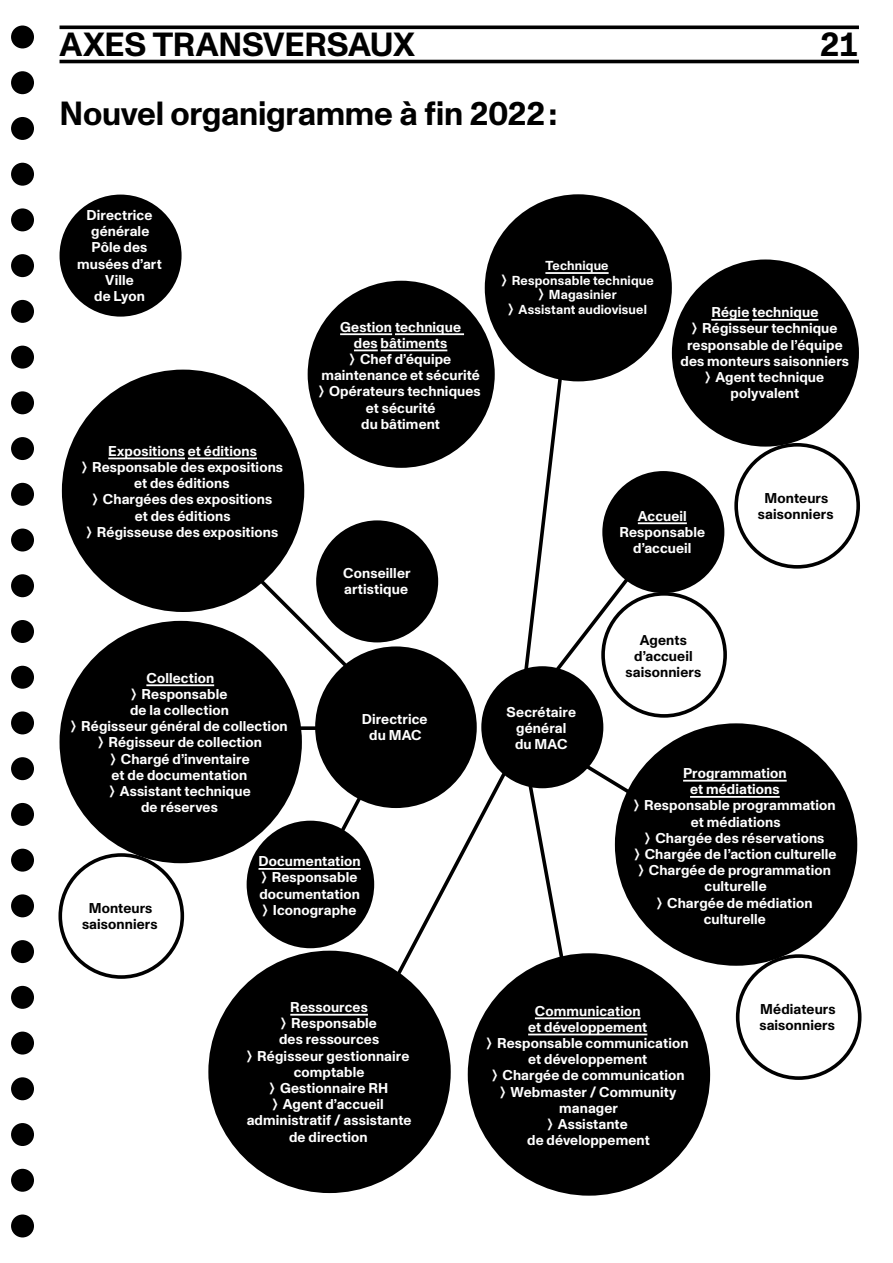
<style>
.page{position:relative;width:893px;height:1263px;background:#fff}
.page>*{position:absolute;margin:0;border:0;box-sizing:border-box;transform-origin:0 0}
.t1{font:700 33.45px "Monument Grotesk";letter-spacing:-.01em;color:#000}
.t2{font:700 14.25px/16.2px "Monument Grotesk";letter-spacing:.01em;color:#fff;text-align:center}
.t3{font:700 14.25px/16.2px "Monument Grotesk";letter-spacing:.005em;color:#000;text-align:center}
.t4{font:700 13.05px/14.4px "Monument Grotesk";letter-spacing:.01em;color:#fff;text-align:center}
.s1{font-size:13.05px}
</style>
<div class="page">
<hr style="left:60px;top:26px;width:799px;height:3px;background:#000">
<hr style="left:60px;top:60px;width:799px;height:3px;background:#000">
<div style="left:11px;top:26px;width:23px;height:22px;background:#000;border-radius:50%"></div>
<div style="left:11px;top:71px;width:23px;height:23px;background:#000;border-radius:50%"></div>
<div style="left:11px;top:117px;width:23px;height:23px;background:#000;border-radius:50%"></div>
<div style="left:11px;top:1077px;width:23px;height:23px;background:#000;border-radius:50%"></div>
<div style="left:11px;top:1123px;width:23px;height:23px;background:#000;border-radius:50%"></div>
<div style="left:11px;top:1169px;width:23px;height:23px;background:#000;border-radius:50%"></div>
<div style="left:11px;top:1214px;width:23px;height:23px;background:#000;border-radius:50%"></div>
<div style="left:11px;top:1031px;width:23px;height:23px;background:#000;border-radius:50%"></div>
<div style="left:11px;top:986px;width:23px;height:23px;background:#000;border-radius:50%"></div>
<div style="left:11px;top:940px;width:23px;height:23px;background:#000;border-radius:50%"></div>
<div style="left:11px;top:894px;width:23px;height:23px;background:#000;border-radius:50%"></div>
<div style="left:11px;top:849px;width:23px;height:23px;background:#000;border-radius:50%"></div>
<div style="left:11px;top:803px;width:23px;height:23px;background:#000;border-radius:50%"></div>
<div style="left:11px;top:757px;width:23px;height:23px;background:#000;border-radius:50%"></div>
<div style="left:11px;top:711px;width:23px;height:23px;background:#000;border-radius:50%"></div>
<div style="left:11px;top:666px;width:23px;height:23px;background:#000;border-radius:50%"></div>
<div style="left:11px;top:620px;width:23px;height:23px;background:#000;border-radius:50%"></div>
<div style="left:11px;top:574px;width:23px;height:23px;background:#000;border-radius:50%"></div>
<div style="left:11px;top:528px;width:23px;height:23px;background:#000;border-radius:50%"></div>
<div style="left:11px;top:483px;width:23px;height:23px;background:#000;border-radius:50%"></div>
<div style="left:11px;top:437px;width:23px;height:23px;background:#000;border-radius:50%"></div>
<div style="left:11px;top:391px;width:23px;height:23px;background:#000;border-radius:50%"></div>
<div style="left:11px;top:346px;width:23px;height:23px;background:#000;border-radius:50%"></div>
<div style="left:11px;top:300px;width:23px;height:23px;background:#000;border-radius:50%"></div>
<div style="left:11px;top:254px;width:23px;height:23px;background:#000;border-radius:50%"></div>
<div style="left:11px;top:208px;width:23px;height:23px;background:#000;border-radius:50%"></div>
<div style="left:11px;top:163px;width:23px;height:23px;background:#000;border-radius:50%"></div>
<svg style="left:325px;top:765px;width:186px;height:275px"></svg>
<svg style="left:301px;top:726px;width:14px;height:4px"></svg>
<svg style="left:246px;top:565px;width:134px;height:135px"></svg>
<svg style="left:517px;top:313px;width:152px;height:670px"></svg>
<div style="left:315px;top:646px;width:162px;height:162px;background:#000;border-radius:50%"></div>
<div style="left:247px;top:821px;width:127px;height:127px;background:#000;border-radius:50%"></div>
<hr style="left:259px;top:868px;width:102px;height:2px;background:#fff">
<div style="left:208px;top:951px;width:243px;height:242px;background:#000;border-radius:50%"></div>
<hr style="left:290px;top:1014px;width:78px;height:1px;background:#fff">
<div style="left:60px;top:621px;width:242px;height:242px;background:#000;border-radius:50%"></div>
<hr style="left:146px;top:684px;width:68px;height:2px;background:#fff">
<div style="left:468px;top:953px;width:242px;height:243px;background:#000;border-radius:50%"></div>
<hr style="left:535px;top:1017px;width:106px;height:2px;background:#fff">
<hr style="left:528px;top:1033px;width:119px;height:2px;background:#fff">
<div style="left:615px;top:723px;width:242px;height:243px;background:#000;border-radius:50%"></div>
<hr style="left:683px;top:780px;width:104px;height:1px;background:#fff">
<hr style="left:690px;top:796px;width:90px;height:2px;background:#fff">
<div style="left:672px;top:259px;width:187px;height:188px;background:#000;border-radius:50%"></div>
<hr style="left:711px;top:319px;width:38px;height:2px;background:#fff">
<hr style="left:752px;top:319px;width:66px;height:2px;background:#fff">
<div style="left:308px;top:281px;width:187px;height:187px;background:#000;border-radius:50%"></div>
<hr style="left:340px;top:333px;width:52px;height:2px;background:#fff">
<hr style="left:395px;top:333px;width:69px;height:2px;background:#fff">
<hr style="left:354px;top:349px;width:24px;height:2px;background:#fff">
<hr style="left:381px;top:349px;width:66px;height:2px;background:#fff">
<div style="left:485px;top:194px;width:187px;height:187px;background:#000;border-radius:50%"></div>
<hr style="left:545px;top:272px;width:64px;height:2px;background:#fff">
<div style="left:62px;top:370px;width:242px;height:242px;background:#000;border-radius:50%"></div>
<hr style="left:108px;top:457px;width:77px;height:2px;background:#fff">
<hr style="left:188px;top:457px;width:69px;height:2px;background:#fff">
<div style="left:60px;top:195px;width:122px;height:122px;background:#000;border-radius:50%"></div>
<div style="left:316px;top:520px;width:122px;height:122px;background:#000;border-radius:50%"></div>
<div style="left:481px;top:666px;width:122px;height:122px;background:#000;border-radius:50%"></div>
<div style="left:602px;top:471px;width:122px;height:122px;background:#000;border-radius:50%"></div>
<hr style="left:638px;top:522px;width:49px;height:2px;background:#fff">
<div style="left:601px;top:592px;width:126px;height:126px;border:4px solid #000;border-radius:50%"></div>
<div style="left:736px;top:954px;width:125px;height:126px;border:4px solid #000;border-radius:50%"></div>
<div style="left:58px;top:853px;width:126px;height:126px;border:4px solid #000;border-radius:50%"></div>
<div style="left:734px;top:443px;width:126px;height:126px;border:4px solid #000;border-radius:50%"></div>
<h1 class="t1" style="left:60px;top:20px;width:23px">axes</h1>
<h1 class="t1" style="left:153px;top:20px;width:23px">transversaux</h1>
<h1 class="t1" style="left:819px;top:20px;width:41px">21</h1>
<h1 class="t1" style="left:60px;top:89px;width:499px">Nouvel organigramme à fin 2022 :</h1>
<p class="t2" style="left:77px;top:206px;width:86px">Directrice générale<br>Pôle des musées d’art<br>Ville<br>de Lyon</p>
<p class="t2" style="left:319px;top:318px;width:163px">Gestion technique<br>des bâtiments<br><span class="s1">〉</span> Chef d’équipe maintenance et sécurité <span class="s1">〉</span> Opérateurs techniques et sécurité<br>du bâtiment</p>
<p class="t4" style="left:502px;top:258px;width:154px">Technique<br>〉 Responsable technique 〉 Magasinier<br>〉 Assistant audiovisuel</p>
<p class="t2" style="left:681px;top:303px;width:170px">Régie technique<br><span class="s1">〉</span> Régisseur technique responsable de l’équipe des monteurs saisonniers <span class="s1">〉</span> Agent technique polyvalent</p>
<p class="t2" style="left:82px;top:442px;width:203px">Expositions et éditions<br><span class="s1">〉</span> Responsable des expositions et des éditions<br><span class="s1">〉</span> Chargées des expositions<br>et des éditions<br><span class="s1">〉</span> Régisseuse des expositions</p>
<p class="t2" style="left:71px;top:669px;width:218px">Collection<br><span class="s1">〉</span> Responsable<br>de la collection<br><span class="s1">〉</span> Régisseur général de collection <span class="s1">〉</span> Régisseur de collection<br><span class="s1">〉</span> Chargé d’inventaire<br>et de documentation<br><span class="s1">〉</span> Assistant technique<br>de réserves</p>
<p class="t2" style="left:343px;top:564px;width:69px;text-align:left">Conseiller artistique</p>
<p class="t2" style="left:362px;top:710px;width:67px">Directrice du MAC</p>
<p class="t3" style="left:82px;top:899px;width:77px">Monteurs saisonniers</p>
<p class="t2" style="left:259px;top:852px;width:104px;text-align:left">Documentation <span class="s1">〉</span> Responsable documentation <span class="s1">〉</span> Iconographe</p>
<p class="t2" style="left:247px;top:998px;width:166px">Ressources<br><span class="s1">〉</span> Responsable<br>des ressources<br><span class="s1">〉</span> Régisseur gestionnaire comptable<br><span class="s1">〉</span> Gestionnaire RH<br><span class="s1">〉</span> Agent d’accueil administratif / assistante de direction</p>
<p class="t2" style="left:507px;top:703px;width:71px">Secrétaire général du MAC</p>
<p class="t2" style="left:619px;top:507px;width:87px">Accueil<br>Responsable d’accueil</p>
<p class="t3" style="left:626px;top:631px;width:77px">Agents d’accueil saisonniers</p>
<p class="t3" style="left:758px;top:489px;width:77px">Monteurs saisonniers</p>
<p class="t2" style="left:634px;top:764px;width:204px">Programmation<br>et médiations<br><span class="s1">〉</span> Responsable programmation et médiations<br><span class="s1">〉</span> Chargée des réservations<br><span class="s1">〉</span> Chargée de l’action culturelle <span class="s1">〉</span> Chargée de programmation culturelle<br><span class="s1">〉</span> Chargée de médiation culturelle</p>
<p class="t2" style="left:487px;top:1002px;width:203px">Communication<br>et développement<br><span class="s1">〉</span> Responsable communication et développement<br><span class="s1">〉</span> Chargée de communication<br><span class="s1">〉</span> Webmaster / Community manager<br><span class="s1">〉</span> Assistante<br>de développement</p>
<p class="t3" style="left:759px;top:1000px;width:78px;text-align:left">Médiateurs saisonniers</p>
</div>
